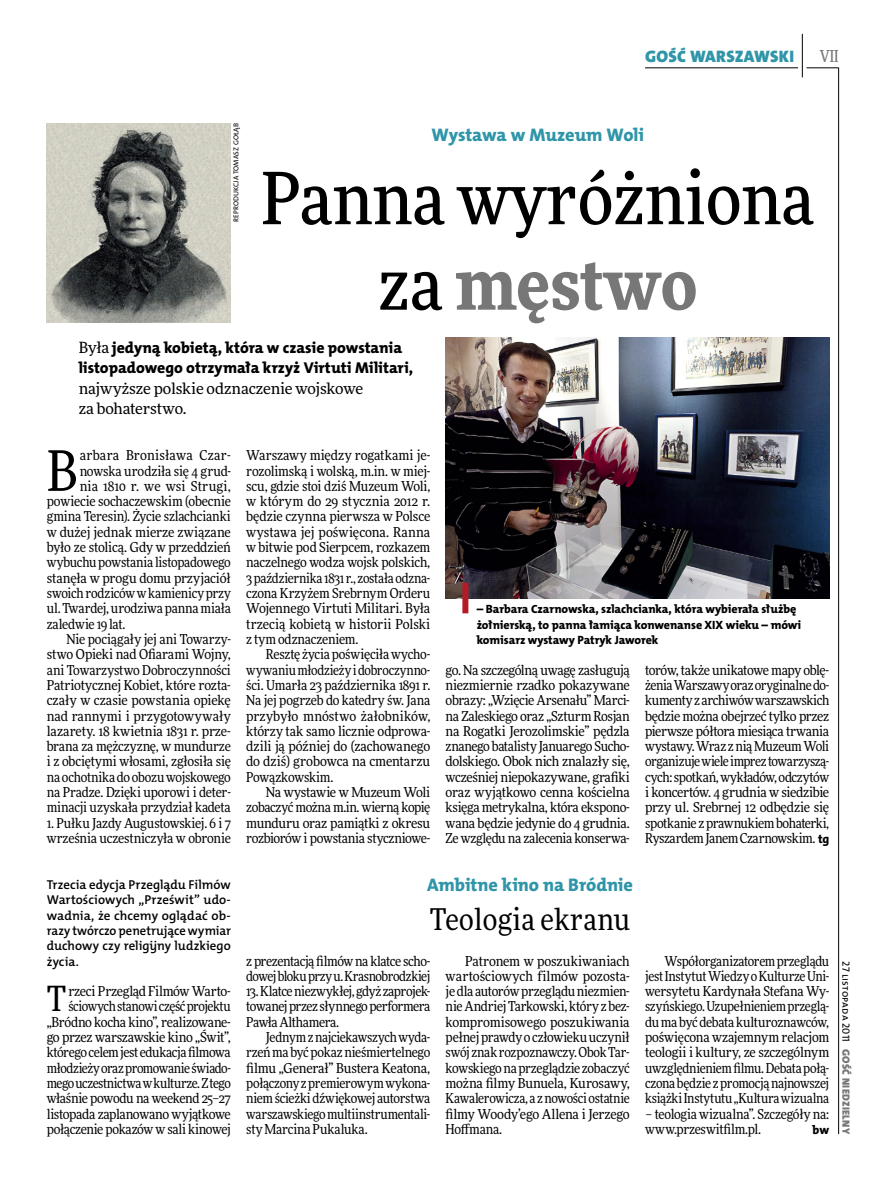
<style>
.page{position:relative;width:893px;height:1191px;background:#fff}
.page>*{position:absolute;margin:0;border:0;box-sizing:border-box;transform-origin:0 0}
.t1{font:500 72px/85.5px "Freeday Narrow";color:#000;text-align:center}
.t2{font:55.95px "Freeday Narrow News";color:#000}
.t3{font:34.8px "Freeday Narrow News";color:#000}
.t4{font:30px "Freeday Narrow News";letter-spacing:.01em;color:#000}
.t5{font:18.3px "The Mix HP8 Ex Bld";letter-spacing:-.005em;color:#2f95a8}
.t6{font:16.65px "The Mix HP9 Blk";letter-spacing:.02em;color:#2f95a8}
.t7{font:500 16.5px "Freeday Narrow";color:#777778;scale:.9 1}
.t8{font:15.75px/20.4px "The Mix HP8 Ex Bld";letter-spacing:-.005em;color:#000}
.t9{font:15.45px/20.4px "Freeday News";letter-spacing:-.01em;color:#000}
.t10{font:13.65px/15.3px "Freeday Narrow News";letter-spacing:-.015em;color:#000;text-align:justify}
.t11{font:13.65px "Freeday Narrow News";letter-spacing:.005em;color:#000}
.t12{font:13.65px "Freeday Narrow News";letter-spacing:.015em;color:#000}
.t13{font:12.9px/15.3px "The Mix HP6 Se Bld";color:#000;text-align:justify}
.t14{font:12.3px "The Mix HP8 Ex Bld";color:#000}
.t15{font:12px/15.3px "The Mix HP8 Ex Bld";letter-spacing:-.005em;color:#000}
.t16{font:10.5px "The Mix HP5 Plain";color:#000}
.t17{font:10.5px "The Mix HP9 Blk";letter-spacing:.025em;color:#777778}
.t18{font:7.2px "The Mix HP5 Plain";letter-spacing:.01em;color:#000}
.s1{font-weight:900;color:#777778}
.s2{font-family:"Freeday News";font-size:15.45px}
.s3{font-family:"The Mix HP8 Ex Bld";font-size:12.3px}
</style>
<div class="page">
<hr style="left:806px;top:68px;width:33px;height:1px;background:#000">
<hr style="left:645px;top:68px;width:153px;height:1px;background:#000">
<hr style="left:838px;top:68px;width:1px;height:1066px;background:#000">
<hr style="left:802px;top:34px;width:1px;height:43px;background:#000">
<img style="left:47px;top:123px;width:184px;height:199px">
<img style="left:446px;top:338px;width:383px;height:260px">
<div style="left:462px;top:583px;width:6px;height:30px;background:#b51b24"></div>
<p class="t6" style="left:645px;top:46px;width:150px">GOŚĆ WARSZAWSKI</p>
<p class="t7" style="left:820px;top:46px;width:22px">VII</p>
<p class="t18" style="left:231px;top:222px;width:100px;rotate:-90deg">reprodukcja Tomasz Gołąb</p>
<h3 class="t5" style="left:431px;top:123px;width:214px">Wystawa w Muzeum Woli</h3>
<h1 class="t1" style="left:261px;top:155px;width:555px">Panna wyróżniona za <span class="s1">męstwo</span></h1>
<p class="t8" style="left:79px;top:337px;width:336px"><span class="s2">Była</span> jedyną kobietą, która w czasie powstania listopadowego otrzymała krzyż Virtuti Militari,</p>
<p class="t9" style="left:79px;top:378px;width:286px">najwyższe polskie odznaczenie wojskowe za bohaterstwo.</p>
<h2 class="t2" style="left:47px;top:436px;width:32px">B</h2>
<p class="t12" style="left:80px;top:447px;width:153px">arbara Bronisława Czar-</p>
<p class="t10" style="left:80px;top:463px;width:153px">nowska urodziła się 4 grud-</p>
<p class="t11" style="left:80px;top:477px;width:153px">nia 1810 r. we wsi Strugi,</p>
<p class="t10" style="left:47px;top:493px;width:186px">powiecie sochaczewskim (obecnie</p>
<p class="t10" style="left:47px;top:509px;width:186px">gmina Teresin). Życie szlachcianki</p>
<p class="t10" style="left:47px;top:524px;width:186px">w dużej jednak mierze związane</p>
<p class="t10" style="left:47px;top:539px;width:186px">było ze stolicą. Gdy w przeddzień</p>
<p class="t10" style="left:47px;top:555px;width:186px">wybuchu powstania listopadowego</p>
<p class="t10" style="left:47px;top:570px;width:186px">stanęła w progu domu przyjaciół</p>
<p class="t10" style="left:47px;top:585px;width:186px">swoich rodziców w kamienicy przy</p>
<p class="t10" style="left:47px;top:600px;width:186px">ul. Twardej, urodziwa panna miała</p>
<p class="t10" style="left:47px;top:616px;width:80px">zaledwie 19 lat.</p>
<p class="t10" style="left:66px;top:631px;width:166px">Nie pociągały jej ani Towarzy-</p>
<p class="t10" style="left:47px;top:646px;width:186px">stwo Opieki nad Ofiarami Wojny,</p>
<p class="t10" style="left:47px;top:662px;width:186px">ani Towarzystwo Dobroczynności</p>
<p class="t10" style="left:47px;top:677px;width:186px">Patriotycznej Kobiet, które rozta-</p>
<p class="t10" style="left:47px;top:692px;width:186px">czały w czasie powstania opiekę</p>
<p class="t11" style="left:47px;top:707px;width:186px">nad rannymi i przygotowywały</p>
<p class="t10" style="left:47px;top:723px;width:186px">lazarety. 18 kwietnia 1831 r. prze-</p>
<p class="t10" style="left:47px;top:738px;width:186px">brana za mężczyznę, w mundurze</p>
<p class="t10" style="left:47px;top:754px;width:186px">i z obciętymi włosami, zgłosiła się</p>
<p class="t10" style="left:47px;top:769px;width:186px">na ochotnika do obozu wojskowego</p>
<p class="t10" style="left:47px;top:784px;width:186px">na Pradze. Dzięki uporowi i deter-</p>
<p class="t10" style="left:47px;top:799px;width:186px">minacji uzyskała przydział kadeta</p>
<p class="t10" style="left:47px;top:815px;width:186px">1. Pułku Jazdy Augustowskiej. 6 i 7 września uczestniczyła w obronie</p>
<p class="t13" style="left:47px;top:877px;width:186px">Trzecia edycja Przeglądu Filmów Wartościowych „Prześwit” udo&shy;wadnia, że chcemy oglądać ob&shy;razy twórczo penetrujące wymiar duchowy czy religijny ludzkiego życia.</p>
<p class="t10" style="left:47px;top:983px;width:186px;text-align:right">rzeci Przegląd Filmów Warto&shy;ściowych stanowi część projektu „Bródno kocha kino”, realizowane&shy;go przez warszawskie kino „Świt”, którego celem jest edukacja filmowa młodzieży oraz promowanie świado&shy;mego uczestnictwa w kulturze. Z tego właśnie powodu na weekend 25–27 listopada zaplanowano wyjątkowe połączenie pokazów w sali kinowej</p>
<h3 class="t3" style="left:47px;top:977px;width:21px">T</h3>
<p class="t10" style="left:246px;top:447px;width:186px">Warszawy między rogatkami je&shy;rozolimską i wolską, m.in. w miej&shy;scu, gdzie stoi dziś Muzeum Woli, w którym do 29 stycznia 2012 r. będzie czynna pierwsza w Polsce wystawa jej poświęcona. Ranna w bitwie pod Sierpcem, rozkazem naczelnego wodza wojsk polskich, 3 października 1831 r., została odzna&shy;czona Krzyżem Srebrnym Orderu Wojennego Virtuti Militari. Była trzecią kobietą w historii Polski z tym odznaczeniem.</p>
<p class="t10" style="left:246px;top:646px;width:186px;text-indent:20px">Resztę życia poświęciła wycho&shy;wywaniu młodzieży i dobroczynno&shy;ści. Umarła 23 października 1891 r.<br>Na jej pogrzeb do katedry św. Jana przybyło mnóstwo żałobników, którzy tak samo licznie odprowa&shy;dzili ją później do (zachowanego do dziś) grobowca na cmentarzu Powązkowskim.</p>
<p class="t10" style="left:246px;top:784px;width:186px;text-indent:20px">Na wystawie w Muzeum Woli zobaczyć można m.in. wierną kopię munduru oraz pamiątki z okresu rozbiorów i powstania styczniowe-</p>
<p class="t15" style="left:477px;top:602px;width:326px">– Barbara Czarnowska, szlachcianka, która wybierała służbę żołnierską, to panna łamiąca konwenanse XIX wieku – mówi komisarz wystawy Patryk Jaworek</p>
<p class="t10" style="left:446px;top:662px;width:186px">go. Na szczególną uwagę zasługują niezmiernie rzadko pokazywane obrazy: „Wzięcie Arsenału” Marci&shy;na Zaleskiego oraz „Szturm Rosjan na Rogatki Jerozolimskie” pędzla znanego batalisty Januarego Sucho&shy;dolskiego. Obok nich znalazły się, wcześniej niepokazywane, grafiki oraz wyjątkowo cenna kościelna księga metrykalna, która ekspono&shy;wana będzie jedynie do 4 grudnia.<br>Ze względu na zalecenia konserwa-</p>
<p class="t10" style="left:645px;top:662px;width:186px">torów, także unikatowe mapy oblę&shy;żenia Warszawy oraz oryginalne do&shy;kumenty z archiwów warszawskich będzie można obejrzeć tylko przez pierwsze półtora miesiąca trwania wystawy. Wraz z nią Muzeum Woli organizuje wiele imprez towarzyszą&shy;cych: spotkań, wykładów, odczytów i koncertów. 4 grudnia w siedzibie przy ul. Srebrnej 12 odbędzie się spotkanie z prawnukiem bohaterki, Ryszardem Janem Czarnowskim. <span class="s3">tg</span></p>
<h3 class="t5" style="left:427px;top:873px;width:207px">Ambitne kino na Bródnie</h3>
<h3 class="t4" style="left:430px;top:901px;width:202px">Teologia ekranu</h3>
<p class="t10" style="left:246px;top:953px;width:186px">z prezentacją filmów na klatce scho&shy;dowej bloku przy u. Krasnobrodzkiej</p>
<p class="t10" style="left:246px;top:983px;width:186px">13. Klatce niezwykłej, gdyż zaprojek&shy;towanej przez słynnego performera Pawła Althamera.</p>
<p class="t10" style="left:246px;top:1029px;width:186px;text-indent:20px">Jednym z najciekawszych wyda&shy;rzeń ma być pokaz nieśmiertelnego filmu „Generał” Bustera Keatona, połączony z premierowym wykona&shy;niem ścieżki dźwiękowej autorstwa warszawskiego multiinstrumentali&shy;sty Marcina Pukaluka.</p>
<p class="t10" style="left:446px;top:953px;width:186px;text-indent:20px">Patronem w poszukiwaniach wartościowych filmów pozosta&shy;je dla autorów przeglądu niezmien&shy;nie Andriej Tarkowski, który z bez&shy;kompromisowego poszukiwania pełnej prawdy o człowieku uczynił swój znak rozpoznawczy. Obok Tar&shy;kowskiego na przeglądzie zobaczyć można filmy Bunuela, Kurosawy, Kawalerowicza, a z nowości ostatnie filmy Woody’ego Allena i Jerzego Hoffmana.</p>
<p class="t10" style="left:645px;top:953px;width:186px;text-indent:20px">Współorganizatorem przeglądu jest Instytut Wiedzy o Kulturze Uni&shy;wersytetu Kardynała Stefana Wy&shy;szyńskiego. Uzupełnieniem przeglą&shy;du ma być debata kulturoznawców, poświęcona wzajemnym relacjom teologii i kultury, ze szczególnym uwzględnieniem filmu. Debata połą&shy;czona będzie z promocją najnowszej książki Instytutu „Kultura wizualna</p>
<p class="t10" style="left:645px;top:1106px;width:186px">– teologia wizualna”. Szczegóły na: www.przeswitfilm.pl.</p>
<p class="t14" style="left:812px;top:1122px;width:18px">bw</p>
<p class="t16" style="left:853px;top:961px;width:82px;rotate:90deg">27 listopada 2011</p>
<p class="t17" style="left:853px;top:1049px;width:86px;rotate:90deg">GOŚĆ NIEDZIELNY</p>
</div>
